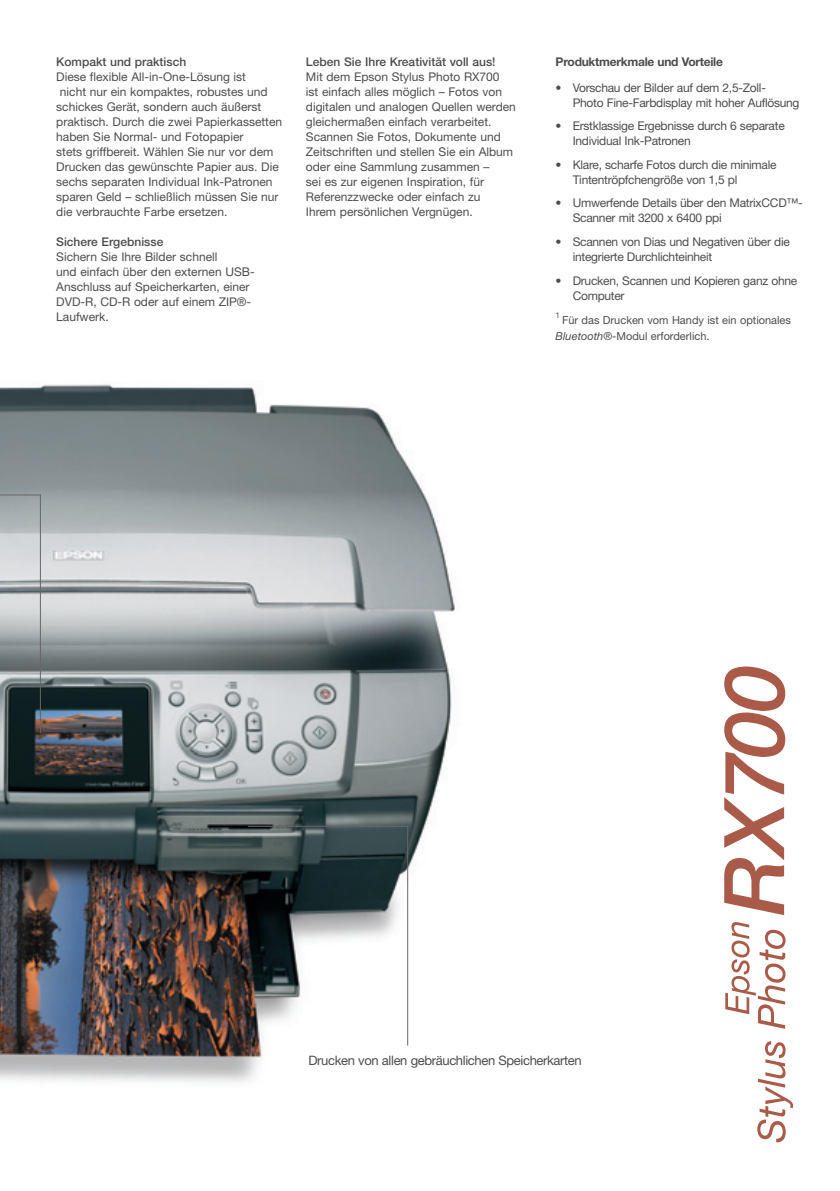
<style>
.page{position:relative;width:840px;height:1191px;background:#fff}
.page>*{position:absolute;margin:0;border:0;box-sizing:border-box;transform-origin:0 0}
.t1{font:13px "Helvetica Neue";letter-spacing:-.03em;color:#4d4d4d}
.t2{font:12px/15px "Helvetica Neue";color:#4d4d4d}
.t3{font:12px/15px "Helvetica Neue";letter-spacing:-.02em;color:#4d4d4d}
.t4{font:500 12px "Helvetica Neue";color:#4d4d4d}
.t5{font:700 12px "Helvetica Neue";letter-spacing:-.02em;color:#4d4d4d}
.t6{font:11px/16px "Helvetica Neue";color:#4d4d4d}
.t7{font:8px "Helvetica Neue";color:#4d4d4d}
.s1{font-style:italic}
</style>
<div class="page">
<img style="left:0;top:384px;width:455px;height:699px">
<svg style="left:724px;top:666px;width:60px;height:249px"></svg>
<svg style="left:757px;top:1041px;width:35px;height:101px"></svg>
<svg style="left:725px;top:922px;width:60px;height:106px"></svg>
<hr style="left:0;top:494px;width:41px;height:1px;background:#666">
<hr style="left:40px;top:494px;width:1px;height:239px;background:#666">
<hr style="left:248px;top:826px;width:160px;height:1px;background:#666">
<hr style="left:407px;top:825px;width:1px;height:220px;background:#666">
<p class="t4" style="left:56px;top:57px;width:131px">Kompakt und praktisch</p>
<p class="t2" style="left:56px;top:70px;width:191px">Diese flexible All-in-One-Lösung ist</p>
<p class="t2" style="left:60px;top:85px;width:209px">nicht nur ein kompaktes, robustes und</p>
<p class="t2" style="left:56px;top:100px;width:206px">schickes Gerät, sondern auch äußerst</p>
<p class="t2" style="left:56px;top:115px;width:227px">praktisch. Durch die zwei Papierkassetten</p>
<p class="t2" style="left:56px;top:130px;width:189px">haben Sie Normal- und Fotopapier</p>
<p class="t2" style="left:56px;top:145px;width:218px">stets griffbereit. Wählen Sie nur vor dem</p>
<p class="t2" style="left:56px;top:160px;width:224px">Drucken das gewünschte Papier aus. Die</p>
<p class="t2" style="left:56px;top:175px;width:218px">sechs separaten Individual Ink-Patronen</p>
<p class="t2" style="left:56px;top:190px;width:224px">sparen Geld – schließlich müssen Sie nur</p>
<p class="t2" style="left:56px;top:205px;width:172px">die verbrauchte Farbe ersetzen.</p>
<p class="t4" style="left:56px;top:237px;width:109px">Sichere Ergebnisse</p>
<p class="t2" style="left:56px;top:250px;width:200px">Sichern Sie Ihre Bilder schnell<br>und einfach über den externen USB-<br>Anschluss auf Speicherkarten, einer<br>DVD-R, CD-R oder auf einem ZIP®-<br>Laufwerk.</p>
<p class="t4" style="left:306px;top:57px;width:191px">Leben Sie Ihre Kreativität voll aus!</p>
<p class="t2" style="left:306px;top:70px;width:211px">Mit dem Epson Stylus Photo RX700<br>ist einfach alles möglich – Fotos von digitalen und analogen Quellen werden gleichermaßen einfach verarbeitet.<br>Scannen Sie Fotos, Dokumente und Zeitschriften und stellen Sie ein Album oder eine Sammlung zusammen –<br>sei es zur eigenen Inspiration, für Referenzzwecke oder einfach zu<br>Ihrem persönlichen Vergnügen.</p>
<p class="t5" style="left:555px;top:57px;width:169px">Produktmerkmale und Vorteile</p>
<p class="t3" style="left:572px;top:81px;width:228px;text-indent:-17px">• Vorschau der Bilder auf dem 2,5-Zoll-<br>Photo Fine-Farbdisplay mit hoher Auflösung</p>
<p class="t3" style="left:572px;top:120px;width:213px;text-indent:-17px">• Erstklassige Ergebnisse durch 6 separate<br>Individual Ink-Patronen</p>
<p class="t3" style="left:572px;top:158px;width:205px;text-indent:-17px">• Klare, scharfe Fotos durch die minimale<br>Tintentröpfchengröße von 1,5 pl</p>
<p class="t3" style="left:572px;top:197px;width:231px;text-indent:-17px">• Umwerfende Details über den MatrixCCD™-<br>Scanner mit 3200 x 6400 ppi</p>
<p class="t3" style="left:572px;top:235px;width:218px;text-indent:-17px">• Scannen von Dias und Negativen über die integrierte Durchlichteinheit</p>
<p class="t3" style="left:572px;top:274px;width:226px;text-indent:-17px">• Drucken, Scannen und Kopieren ganz ohne<br>Computer</p>
<p class="t7" style="left:555px;top:312px;width:6px">1</p>
<p class="t6" style="left:555px;top:313px;width:237px;text-indent:6px">Für das Drucken vom Handy ist ein optionales<br><span class="s1">Bluetooth</span>®-Modul erforderlich.</p>
<p class="t1" style="left:308px;top:1055px;width:274px">Drucken von allen gebräuchlichen Speicherkarten</p>
</div>
